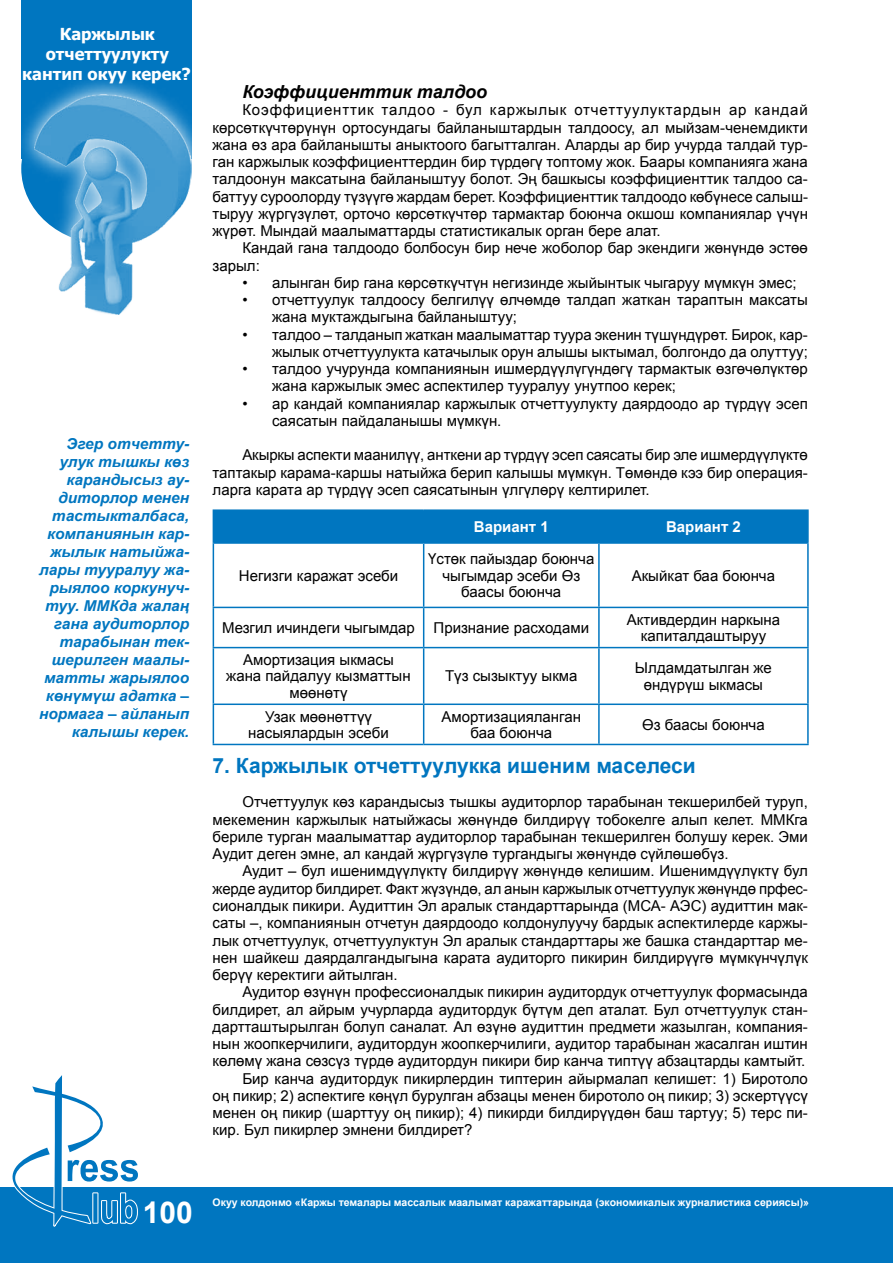
<style>
.page{position:relative;width:893px;height:1263px;background:#fff}
.page>*{position:absolute;margin:0;border:0;box-sizing:border-box;transform-origin:0 0}
.t1{font:700 30px "Arial";color:#fff}
.t2{font:700 21px "Arial";color:#0076c0}
.t3{font:italic 700 18px "Arial";color:#000}
.t4{font:700 16.5px/19.8px "Tahoma";color:#fff;text-align:center}
.t5{font:15px/17.2px "Arial";color:#000;text-align:center}
.t6{font:italic 700 15px/18px "Arial";color:#0076c0;text-align:right}
.t7{font:700 15px "Arial";color:#fff}
.t8{font:700 10.5px "Arial";color:#fff}
</style>
<div class="page">
<div style="left:0;top:1187px;width:893px;height:76px;background:#0076c0"></div>
<div style="left:22px;top:0;width:170px;height:159px;background:#0076c0"></div>
<svg style="left:21px;top:75px;width:171px;height:135px"></svg>
<img style="left:35px;top:94px;width:156px;height:221px">
<svg style="left:12px;top:1075px;width:126px;height:152px"></svg>
<div style="left:214px;top:511px;width:593px;height:31px;background:#0076c0"></div>
<hr style="left:213px;top:511px;width:1px;height:31px;background:#0076c0">
<hr style="left:423px;top:511px;width:1px;height:31px;background:#0076c0">
<hr style="left:598px;top:511px;width:2px;height:31px;background:#0076c0">
<hr style="left:807px;top:511px;width:2px;height:31px;background:#0076c0">
<hr style="left:213px;top:509px;width:211px;height:2px;background:#0076c0">
<hr style="left:424px;top:509px;width:175px;height:2px;background:#0076c0">
<hr style="left:599px;top:509px;width:210px;height:2px;background:#0076c0">
<hr style="left:213px;top:542px;width:211px;height:2px;background:#0076c0">
<hr style="left:424px;top:542px;width:175px;height:2px;background:#0076c0">
<hr style="left:599px;top:542px;width:210px;height:2px;background:#0076c0">
<hr style="left:213px;top:544px;width:1px;height:63px;background:#0076c0">
<hr style="left:213px;top:608px;width:1px;height:39px;background:#0076c0">
<hr style="left:213px;top:648px;width:1px;height:55px;background:#0076c0">
<hr style="left:213px;top:705px;width:1px;height:39px;background:#0076c0">
<hr style="left:213px;top:607px;width:211px;height:1px;background:#0076c0">
<hr style="left:213px;top:647px;width:211px;height:1px;background:#0076c0">
<hr style="left:213px;top:703px;width:211px;height:2px;background:#0076c0">
<hr style="left:213px;top:744px;width:211px;height:1px;background:#0076c0">
<hr style="left:423px;top:544px;width:1px;height:63px;background:#0076c0">
<hr style="left:423px;top:608px;width:1px;height:39px;background:#0076c0">
<hr style="left:423px;top:648px;width:1px;height:55px;background:#0076c0">
<hr style="left:423px;top:705px;width:1px;height:39px;background:#0076c0">
<hr style="left:598px;top:544px;width:2px;height:63px;background:#0076c0">
<hr style="left:807px;top:544px;width:2px;height:63px;background:#0076c0">
<hr style="left:598px;top:608px;width:2px;height:39px;background:#0076c0">
<hr style="left:807px;top:608px;width:2px;height:39px;background:#0076c0">
<hr style="left:598px;top:648px;width:2px;height:55px;background:#0076c0">
<hr style="left:807px;top:648px;width:2px;height:55px;background:#0076c0">
<hr style="left:598px;top:705px;width:2px;height:39px;background:#0076c0">
<hr style="left:807px;top:705px;width:2px;height:39px;background:#0076c0">
<hr style="left:424px;top:607px;width:175px;height:1px;background:#0076c0">
<hr style="left:599px;top:607px;width:210px;height:1px;background:#0076c0">
<hr style="left:424px;top:647px;width:175px;height:1px;background:#0076c0">
<hr style="left:599px;top:647px;width:210px;height:1px;background:#0076c0">
<hr style="left:424px;top:703px;width:175px;height:2px;background:#0076c0">
<hr style="left:599px;top:703px;width:210px;height:2px;background:#0076c0">
<hr style="left:424px;top:744px;width:175px;height:1px;background:#0076c0">
<hr style="left:599px;top:744px;width:210px;height:1px;background:#0076c0">
<p class="t4" style="left:22px;top:23px;width:170px">Каржылык отчеттуулукту кантип окуу керек?</p>
<p class="t6" style="left:39px;top:435px;width:152px">Эгер отчетту&shy;улук тышкы көз карандысыз ау&shy;диторлор менен тастыкталбаса, компаниянын кар&shy;жылык натыйжа&shy;лары тууралуу жа&shy;рыялоо коркунуч&shy;туу. ММКда жалаң гана аудиторлор тарабынан тек&shy;шерилген маалы&shy;матты жарыялоо көнүмүш адатка – нормага – айланып калышы керек.</p>
<p class="t3" style="left:242px;top:80px;width:246px">Коэффициенттик талдоо</p>
<p class="t5" style="left:213px;top:102px;width:597px;text-align:justify;text-indent:30px">Коэффициенттик талдоо - бул каржылык отчеттуулуктардын ар кандай көрсөткүчтөрүнүн ортосундагы байланыштардын талдоосу, ал мыйзам-ченемдикти жана өз ара байланышты аныктоого багытталган. Аларды ар бир учурда талдай тур&shy;ган каржылык коэффициенттердин бир түрдөгү топтому жок. Баары компанияга жана талдоонун максатына байланыштуу болот. Эң башкысы коэффициенттик талдоо са&shy;баттуу суроолорду түзүүгө жардам берет. Коэффициенттик талдоодо көбүнесе салыш&shy;тыруу жүргүзүлөт, орточо көрсөткүчтөр тармактар боюнча окшош компаниялар үчүн жүрөт. Мындай маалыматтарды статистикалык орган бере алат.</p>
<p class="t5" style="left:213px;top:240px;width:597px;text-align:left;text-indent:30px">Кандай гана талдоодо болбосун бир нече жоболор бар экендиги жөнүндө эстөө зарыл:</p>
<p class="t5" style="left:242px;top:274px;width:556px">• алынган бир гана көрсөткүчтүн негизинде жыйынтык чыгаруу мүмкүн эмес;</p>
<p class="t5" style="left:272px;top:291px;width:537px;text-align:left;text-indent:-30px">• отчеттуулук талдоосу белгилүү өлчөмдө талдап жаткан тараптын максаты жана муктаждыгына байланыштуу;</p>
<p class="t5" style="left:242px;top:326px;width:567px;text-align:right">• талдоо – талданып жаткан маалыматтар туура экенин түшүндүрөт. Бирок, кар&shy;жылык отчеттуулукта катачылык орун алышы ыктымал, болгондо да олуттуу;</p>
<p class="t5" style="left:272px;top:360px;width:537px;text-align:left;text-indent:-30px">• талдоо учурунда компаниянын ишмердүүлүгүндөгү тармактык өзгөчөлүктөр жана каржылык эмес аспектилер тууралуу унутпоо керек;</p>
<p class="t5" style="left:272px;top:395px;width:537px;text-align:left;text-indent:-30px">• ар кандай компаниялар каржылык отчеттуулукту даярдоодо ар түрдүү эсеп саясатын пайдаланышы мүмкүн.</p>
<p class="t5" style="left:213px;top:447px;width:597px;text-align:justify;text-indent:30px">Акыркы аспекти маанилүү, анткени ар түрдүү эсеп саясаты бир эле ишмердүүлүктө таптакыр карама-каршы натыйжа берип калышы мүмкүн. Төмөндө кээ бир операция&shy;ларга карата ар түрдүү эсеп саясатынын үлгүлөрү келтирилет.</p>
<p class="t7" style="left:474px;top:517px;width:76px">Вариант 1</p>
<p class="t7" style="left:666px;top:517px;width:76px">Вариант 2</p>
<p class="t5" style="left:239px;top:567px;width:161px">Негизги каражат эсеби</p>
<p class="t5" style="left:428px;top:551px;width:168px;line-height:16.5px">Үстөк пайыздар боюнча чыгымдар эсеби Өз баасы боюнча</p>
<p class="t5" style="left:632px;top:567px;width:145px">Акыйкат баа боюнча</p>
<p class="t5" style="left:222px;top:619px;width:368px">Мезгил ичиндеги чыгымдар Признание расходами</p>
<p class="t5" style="left:627px;top:611px;width:155px;line-height:16.5px">Активдердин наркына капиталдаштыруу</p>
<p class="t5" style="left:226px;top:651px;width:186px;line-height:16.5px">Амортизация ыкмасы жана пайдалуу кызматтын мөөнөтү</p>
<p class="t5" style="left:445px;top:668px;width:134px">Түз сызыктуу ыкма</p>
<p class="t5" style="left:635px;top:660px;width:138px;line-height:16.5px">Ылдамдатылган же өндүрүш ыкмасы</p>
<p class="t5" style="left:248px;top:708px;width:142px;line-height:16.5px">Узак мөөнөттүү насыялардын эсеби</p>
<p class="t5" style="left:442px;top:708px;width:141px;line-height:16.5px">Амортизацияланган баа боюнча</p>
<p class="t5" style="left:642px;top:716px;width:124px">Өз баасы боюнча</p>
<h2 class="t2" style="left:213px;top:752px;width:485px">7. Каржылык отчеттуулукка ишеним маселеси</h2>
<p class="t5" style="left:213px;top:794px;width:597px;text-align:justify;text-indent:30px">Отчеттуулук көз карандысыз тышкы аудиторлор тарабынан текшерилбей туруп, мекеменин каржылык натыйжасы жөнүндө билдирүү тобокелге алып келет. ММКга бериле турган маалыматтар аудиторлор тарабынан текшерилген болушу керек. Эми Аудит деген эмне, ал кандай жүргүзүлө тургандыгы жөнүндө сүйлөшөбүз.</p>
<p class="t5" style="left:213px;top:863px;width:597px;text-align:justify;text-indent:30px">Аудит – бул ишенимдүүлүктү билдирүү жөнүндө келишим. Ишенимдүүлүктү бул жерде аудитор билдирет. Факт жүзүндө, ал анын каржылык отчеттуулук жөнүндө прфес&shy;сионалдык пикири. Аудиттин Эл аралык стандарттарында (МСА- АЭС) аудиттин мак&shy;саты –, компаниянын отчетун даярдоодо колдонулуучу бардык аспектилерде каржы&shy;лык отчеттуулук, отчеттуулуктун Эл аралык стандарттары же башка стандарттар ме&shy;нен шайкеш даярдалгандыгына карата аудиторго пикирин билдирүүгө мүмкүнчүлүк берүү керектиги айтылган.</p>
<p class="t5" style="left:242px;top:983px;width:567px">Аудитор өзүнүн профессионалдык пикирин аудитордук отчеттуулук формасында</p>
<p class="t5" style="left:213px;top:1001px;width:597px">билдирет, ал айрым учурларда аудитордук бүтүм деп аталат. Бул отчеттуулук стан-</p>
<p class="t5" style="left:213px;top:1018px;width:597px">дартташтырылган болуп саналат. Ал өзүнө аудиттин предмети жазылган, компания-</p>
<p class="t5" style="left:213px;top:1035px;width:597px">нын жоопкерчилиги, аудитордун жоопкерчилиги, аудитор тарабынан жасалган иштин</p>
<p class="t5" style="left:213px;top:1052px;width:594px">көлөмү жана сөзсүз түрдө аудитордун пикири бир канча типтүү абзацтарды камтыйт.</p>
<p class="t5" style="left:242px;top:1070px;width:567px">Бир канча аудитордук пикирлердин типтерин айырмалап келишет: 1) Биротоло</p>
<p class="t5" style="left:213px;top:1087px;width:597px">оң пикир; 2) аспектиге көңүл бурулган абзацы менен биротоло оң пикир; 3) эскертүүсү</p>
<p class="t5" style="left:213px;top:1104px;width:597px">менен оң пикир (шарттуу оң пикир); 4) пикирди билдирүүдөн баш тартуу; 5) терс пи-</p>
<p class="t5" style="left:213px;top:1121px;width:261px">кир. Бул пикирлер эмнени билдирет?</p>
<h1 class="t1" style="left:143px;top:1193px;width:52px">100</h1>
<p class="t8" style="left:213px;top:1195px;width:598px">Окуу колдонмо «Каржы темалары массалык маалымат каражаттарында (экономикалык журналистика сериясы)»</p>
</div>
